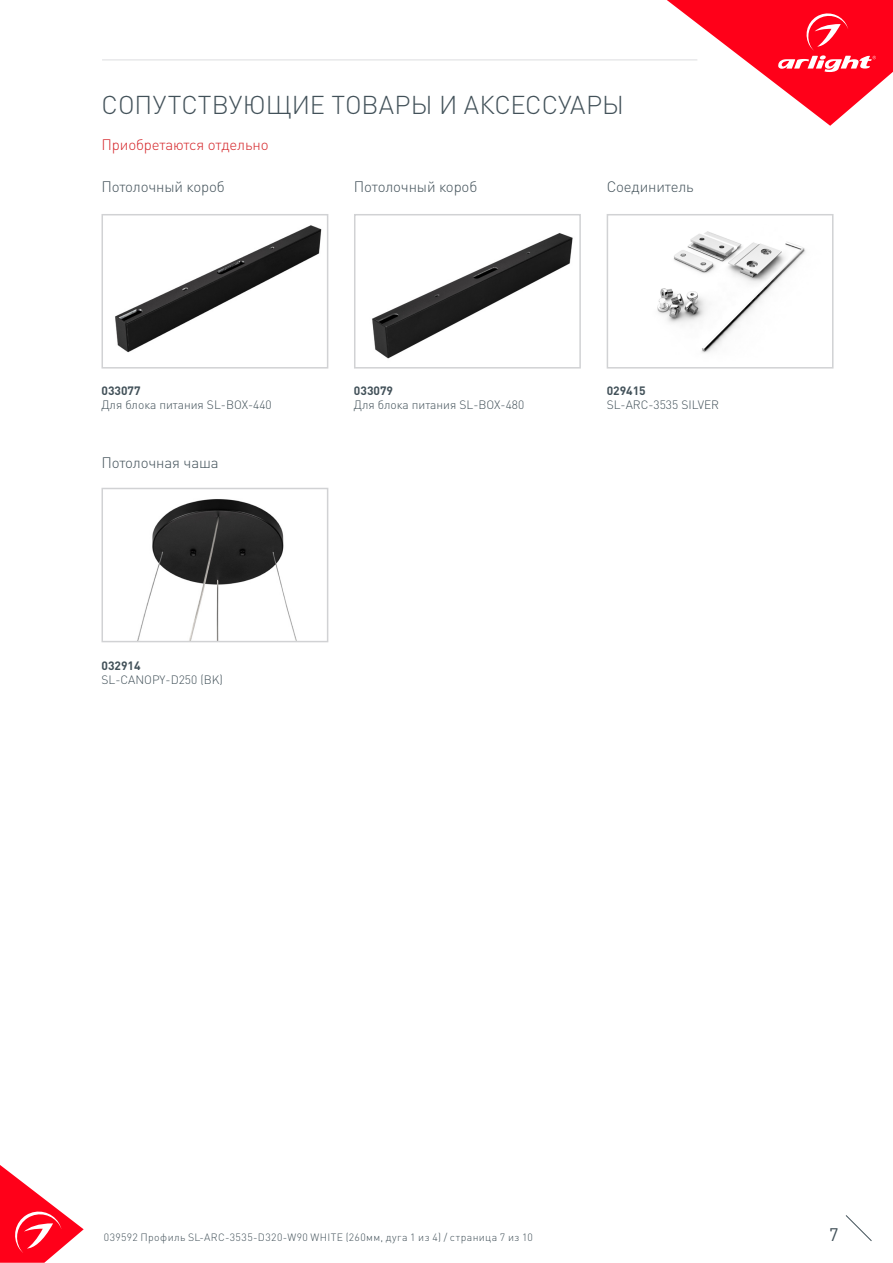
<style>
.page{position:relative;width:893px;height:1263px;background:#fff}
.page>*{position:absolute;margin:0;border:0;box-sizing:border-box;transform-origin:0 0}
.t1{font:300 25.5px "DIN Pro";color:#425159}
.t2{font:18px "DIN Pro";color:#425159}
.t3{font:300 15px "DIN Pro";letter-spacing:-.01em;color:#425159}
.t4{font:300 15px "DIN Pro";letter-spacing:-.01em;color:#d5262a}
.t5{font:300 12px "DIN Pro";color:#425159}
.t6{font:700 12px "DIN Pro";color:#425159}
.t7{font:300 10.5px "DIN Pro";letter-spacing:.04em;color:#425159}
</style>
<div class="page">
<svg style="left:0;top:1165px;width:84px;height:98px"></svg>
<svg style="left:845px;top:1215px;width:27px;height:26px"></svg>
<svg style="left:667px;top:0;width:226px;height:126px"></svg>
<hr style="left:102px;top:60px;width:595px;height:1px;background:#dcdddf">
<svg style="left:101px;top:214px;width:228px;height:155px"></svg>
<svg style="left:354px;top:214px;width:227px;height:155px"></svg>
<svg style="left:101px;top:487px;width:228px;height:156px"></svg>
<img style="left:657px;top:231px;width:149px;height:122px">
<div style="left:607px;top:214px;width:226px;height:155px;border:2px solid #d1d2d4"></div>
<p class="t1" style="left:102px;top:87px;width:524px">СОПУТСТВУЮЩИЕ ТОВАРЫ И АКСЕССУАРЫ</p>
<p class="t4" style="left:102px;top:134px;width:168px">Приобретаются отдельно</p>
<p class="t3" style="left:101px;top:177px;width:125px">Потолочный короб</p>
<p class="t3" style="left:354px;top:177px;width:125px">Потолочный короб</p>
<p class="t3" style="left:607px;top:177px;width:89px">Соединитель</p>
<p class="t6" style="left:101px;top:382px;width:41px">033077</p>
<p class="t5" style="left:101px;top:397px;width:172px">Для блока питания SL-BOX-440</p>
<p class="t3" style="left:101px;top:452px;width:119px">Потолочная чаша</p>
<p class="t6" style="left:101px;top:657px;width:41px">032914</p>
<p class="t5" style="left:101px;top:672px;width:123px">SL-CANOPY-D250 (BK)</p>
<p class="t6" style="left:354px;top:382px;width:41px">033079</p>
<p class="t5" style="left:354px;top:397px;width:172px">Для блока питания SL-BOX-480</p>
<p class="t6" style="left:607px;top:382px;width:41px">029415</p>
<p class="t5" style="left:607px;top:397px;width:114px">SL-ARC-3535 SILVER</p>
<p class="t7" style="left:104px;top:1230px;width:431px">039592 Профиль SL-ARC-3535-D320-W90 WHITE (260мм, дуга 1 из 4) / страница 7 из 10</p>
<h2 class="t2" style="left:829px;top:1222px;width:11px">7</h2>
</div>
